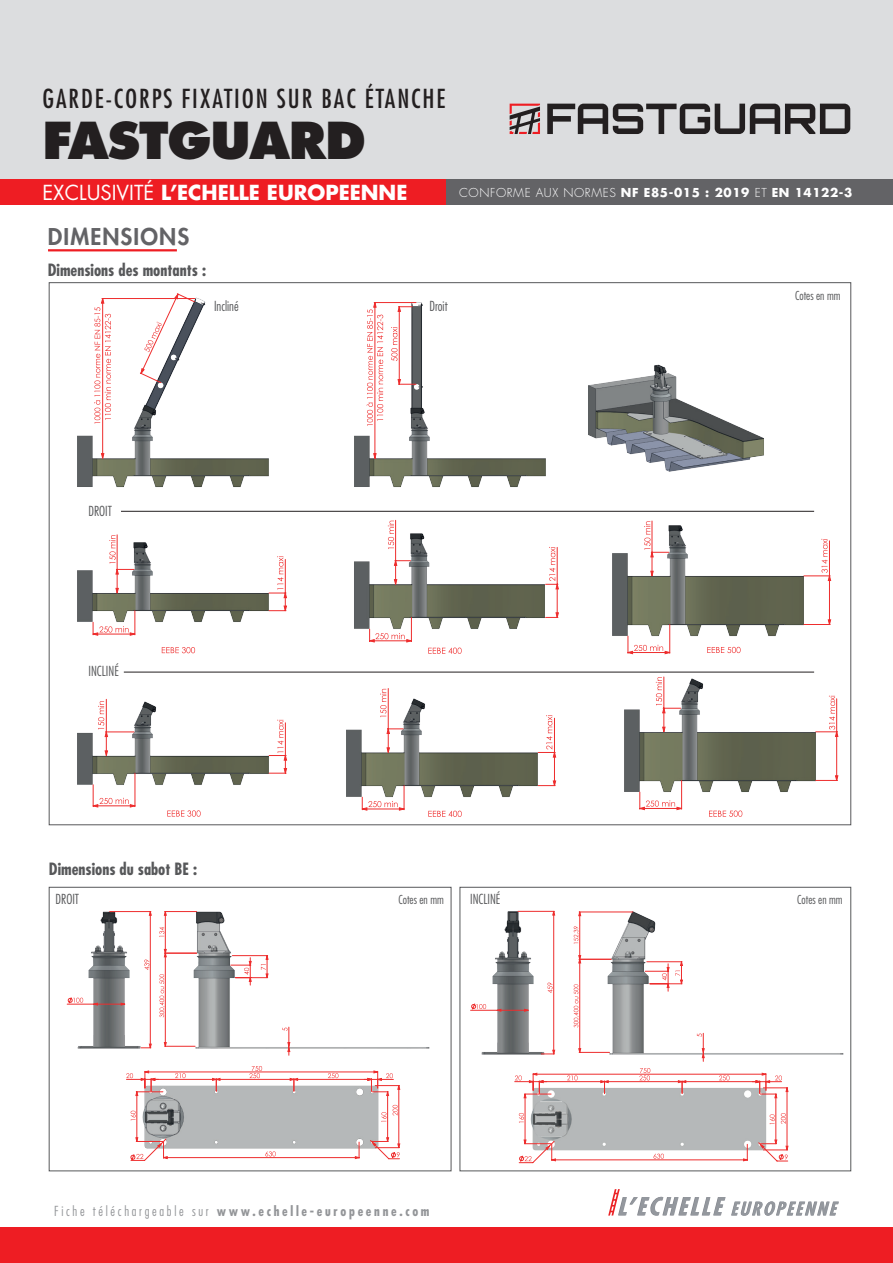
<style>
.page{position:relative;width:893px;height:1263px;background:#fff}
.page>*{position:absolute;margin:0;border:0;box-sizing:border-box;transform-origin:0 0}
.t1{font:800 49.5px "Futura Std";letter-spacing:-.025em;color:#231f20}
.t2{font:condensed 25.5px "Futura Std";letter-spacing:.075em;color:#231f20}
.t3{font:800 22.5px "Futura Std";letter-spacing:.05em;color:#636366}
.t4{font:700 20.1px "Futura Std";color:#fff}
.t5{font:700 condensed 16.5px "Futura Std";color:#57585a}
.t6{font:700 condensed 13.5px "Futura Std";letter-spacing:.2em;color:#939598}
.t7{font:300 condensed 13.5px "Futura Std";color:#57585a}
.t8{font:700 12px "Futura Std";letter-spacing:.05em;color:#fff}
.t9{font:300 condensed 12px "Futura Std";color:#57585a}
.s1{font-weight:400}
.s2{font-weight:300}
</style>
<div class="page">
<div style="left:0;top:0;width:893px;height:180px;background:#dcdddf"></div>
<svg style="left:547px;top:104px;width:303px;height:30px"></svg>
<svg style="left:510px;top:104px;width:30px;height:30px"></svg>
<div style="left:0;top:179px;width:446px;height:26px;background:#ee1d23"></div>
<div style="left:446px;top:179px;width:447px;height:26px;background:#636366"></div>
<div style="left:0;top:1227px;width:893px;height:36px;background:#ee1d23"></div>
<svg style="left:608px;top:1189px;width:231px;height:27px"></svg>
<div style="left:460px;top:887px;width:391px;height:284px;border:1px solid #57585a"></div>
<div style="left:49px;top:887px;width:402px;height:284px;border:1px solid #57585a"></div>
<hr style="left:48px;top:249px;width:129px;height:2px;background:#ee1d23">
<img style="left:77px;top:293px;width:120px;height:194px">
<svg style="left:94px;top:307px;width:7px;height:117px"></svg>
<svg style="left:140px;top:294px;width:55px;height:4px"></svg>
<svg style="left:101px;top:298px;width:663px;height:189px"></svg>
<svg style="left:117px;top:303px;width:295px;height:184px"></svg>
<svg style="left:391px;top:306px;width:25px;height:79px"></svg>
<hr style="left:121px;top:511px;width:693px;height:1px;background:#231f20">
<img style="left:77px;top:570px;width:9px;height:52px">
<img style="left:431px;top:625px;width:87px;height:4px">
<img style="left:612px;top:625px;width:192px;height:23px">
<svg style="left:428px;top:647px;width:34px;height:7px"></svg>
<svg style="left:707px;top:647px;width:34px;height:6px"></svg>
<svg style="left:804px;top:624px;width:26px;height:1px"></svg>
<svg style="left:628px;top:624px;width:65px;height:30px"></svg>
<svg style="left:86px;top:520px;width:746px;height:104px"></svg>
<svg style="left:87px;top:520px;width:328px;height:133px"></svg>
<hr style="left:124px;top:672px;width:690px;height:1px;background:#231f20">
<img style="left:77px;top:732px;width:12px;height:53px">
<svg style="left:89px;top:676px;width:749px;height:141px"></svg>
<svg style="left:90px;top:676px;width:372px;height:141px"></svg>
<svg style="left:67px;top:910px;width:383px;height:250px"></svg>
<img style="left:519px;top:1163px;width:12px;height:1px">
<svg style="left:470px;top:911px;width:374px;height:252px"></svg>
<h2 class="t2" style="left:43px;top:83px;width:404px">GARDE-CORPS FIXATION SUR BAC ÉTANCHE</h2>
<h1 class="t1" style="left:43px;top:109px;width:325px">FASTGUARD</h1>
<h3 class="t4" style="left:43px;top:179px;width:366px"><span class="s1">EXCLUSIVITÉ</span> L’ECHELLE EUROPEENNE</h3>
<p class="t8" style="left:459px;top:184px;width:395px"><span class="s2">CONFORME AUX NORMES</span> NF E85-015 : 2019 <span class="s2">ET</span> EN 14122-3</p>
<h3 class="t3" style="left:48px;top:222px;width:143px">DIMENSIONS</h3>
<p class="t5" style="left:48px;top:259px;width:160px">Dimensions des montants :</p>
<p class="t7" style="left:214px;top:298px;width:26px">Incliné</p>
<p class="t7" style="left:429px;top:298px;width:20px">Droit</p>
<p class="t7" style="left:89px;top:503px;width:25px">DROIT</p>
<p class="t7" style="left:89px;top:663px;width:32px">INCLINÉ</p>
<p class="t5" style="left:49px;top:859px;width:150px">Dimensions du sabot BE :</p>
<p class="t9" style="left:795px;top:288px;width:47px">Cotes en mm</p>
<p class="t7" style="left:56px;top:891px;width:25px">DROIT</p>
<p class="t9" style="left:398px;top:892px;width:47px">Cotes en mm</p>
<p class="t7" style="left:470px;top:891px;width:32px">INCLINÉ</p>
<p class="t9" style="left:797px;top:892px;width:47px">Cotes en mm</p>
<p class="t6" style="left:54px;top:1202px;width:377px"><span class="s2">Fiche téléchargeable sur</span> www.echelle-europeenne.com</p>
</div>
